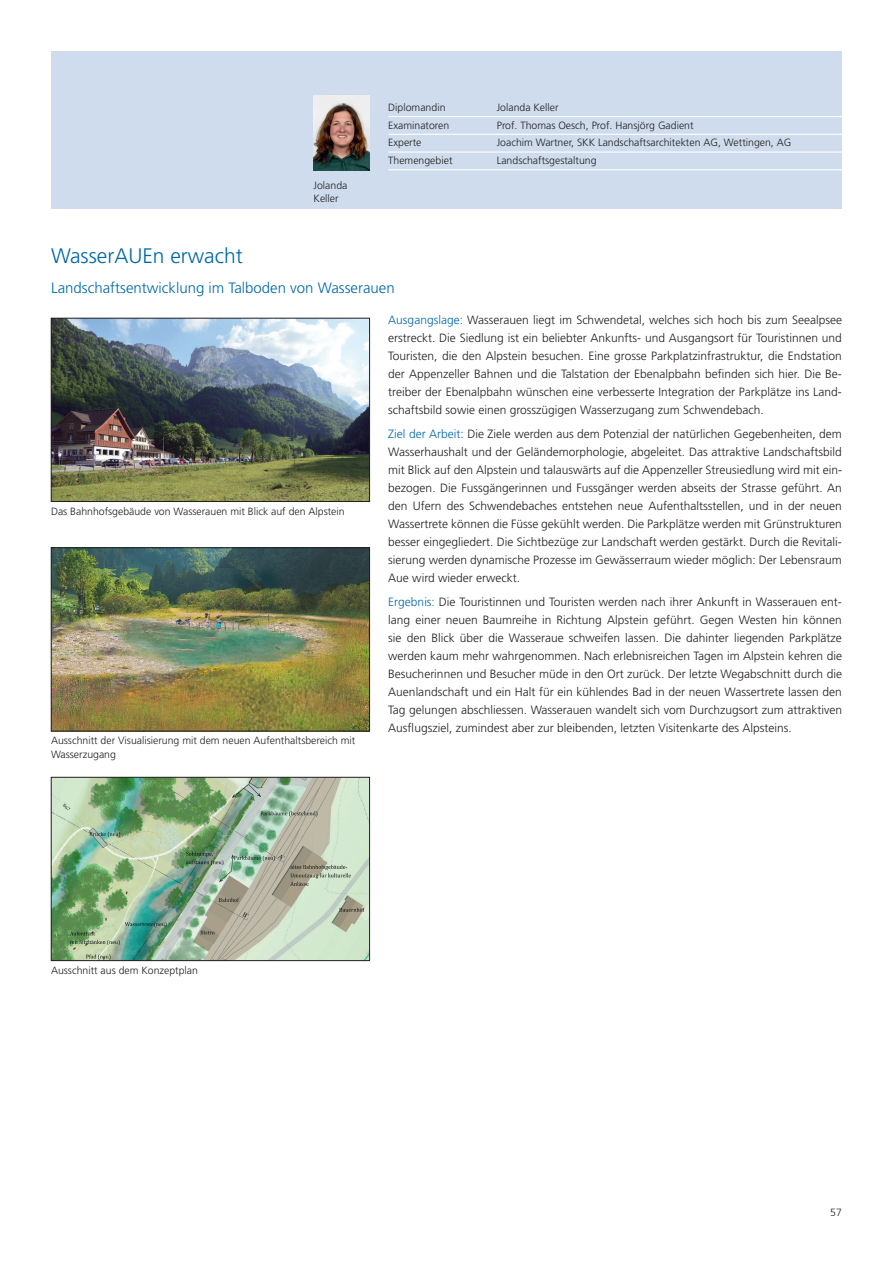
<style>
.page{position:relative;width:893px;height:1263px;background:#fff}
.page>*{position:absolute;margin:0;border:0;box-sizing:border-box;transform-origin:0 0}
.t1{font:300 21px "Frutiger LT Pro";color:#0068a5}
.t2{font:300 15px "Frutiger LT Pro";color:#0068a5}
.t3{font:300 12px/18px "Frutiger LT Pro";color:#231f20;text-align:justify}
.t4{font:300 10.5px/13.5px "Frutiger LT Pro";color:#231f20}
.s1{color:#0068a5}
</style>
<div class="page">
<div style="left:51px;top:51px;width:791px;height:157px;background:#cedced"></div>
<img style="left:53px;top:320px;width:315px;height:180px">
<div style="left:51px;top:318px;width:319px;height:184px;border:1px solid #231f20"></div>
<img style="left:53px;top:549px;width:315px;height:180px">
<div style="left:51px;top:547px;width:319px;height:184px;border:1px solid #231f20"></div>
<img style="left:53px;top:779px;width:315px;height:180px">
<div style="left:51px;top:777px;width:319px;height:184px;border:1px solid #231f20"></div>
<hr style="left:388px;top:116px;width:454px;height:1px;background:#fff">
<hr style="left:388px;top:134px;width:454px;height:1px;background:#fff">
<hr style="left:388px;top:151px;width:454px;height:2px;background:#fff">
<hr style="left:388px;top:169px;width:454px;height:1px;background:#fff">
<img style="left:314px;top:95px;width:56px;height:75px">
<p class="t4" style="left:314px;top:178px;width:35px">Jolanda<br>Keller</p>
<p class="t4" style="left:388px;top:101px;width:59px">Diplomandin</p>
<p class="t4" style="left:497px;top:101px;width:63px">Jolanda Keller</p>
<p class="t4" style="left:388px;top:118px;width:63px">Examinatoren</p>
<p class="t4" style="left:497px;top:118px;width:198px">Prof. Thomas Oesch, Prof. Hansjörg Gadient</p>
<p class="t4" style="left:388px;top:136px;width:35px">Experte</p>
<p class="t4" style="left:497px;top:136px;width:296px">Joachim Wartner, SKK Landschaftsarchitekten AG, Wettingen, AG</p>
<p class="t4" style="left:388px;top:154px;width:66px">Themengebiet</p>
<p class="t4" style="left:497px;top:154px;width:101px">Landschaftsgestaltung</p>
<h1 class="t1" style="left:51px;top:243px;width:193px">WasserAUEn erwacht</h1>
<p class="t2" style="left:51px;top:279px;width:345px">Landschaftsentwicklung im Talboden von Wasserauen</p>
<p class="t4" style="left:51px;top:504px;width:295px">Das Bahnhofsgebäude von Wasserauen mit Blick auf den Alpstein</p>
<p class="t4" style="left:51px;top:734px;width:306px">Ausschnitt der Visualisierung mit dem neuen Aufenthaltsbereich mit<br>Wasserzugang</p>
<p class="t3" style="left:388px;top:311px;width:455px"><span class="s1">Ausgangslage:</span> Wasserauen liegt im Schwendetal, welches sich hoch bis zum Seealpsee erstreckt. Die Siedlung ist ein beliebter Ankunfts- und Ausgangsort für Touristinnen und Touristen, die den Alpstein besuchen. Eine grosse Parkplatzinfrastruktur, die Endstation der Appenzeller Bahnen und die Talstation der Ebenalpbahn befinden sich hier. Die Be&shy;treiber der Ebenalpbahn wünschen eine verbesserte Integration der Parkplätze ins Land&shy;schaftsbild sowie einen grosszügigen Wasserzugang zum Schwendebach.</p>
<p class="t3" style="left:388px;top:425px;width:455px"><span class="s1">Ziel der Arbeit:</span> Die Ziele werden aus dem Potenzial der natürlichen Gegebenheiten, dem Wasserhaushalt und der Geländemorphologie, abgeleitet. Das attraktive Landschaftsbild mit Blick auf den Alpstein und talauswärts auf die Appenzeller Streusiedlung wird mit ein&shy;bezogen. Die Fussgängerinnen und Fussgänger werden abseits der Strasse geführt. An den Ufern des Schwendebaches entstehen neue Aufenthaltsstellen, und in der neuen Wassertrete können die Füsse gekühlt werden. Die Parkplätze werden mit Grünstrukturen besser eingegliedert. Die Sichtbezüge zur Landschaft werden gestärkt. Durch die Revitali&shy;sierung werden dynamische Prozesse im Gewässerraum wieder möglich: Der Lebensraum Aue wird wieder erweckt.</p>
<p class="t3" style="left:388px;top:593px;width:455px"><span class="s1">Ergebnis:</span> Die Touristinnen und Touristen werden nach ihrer Ankunft in Wasserauen ent&shy;lang einer neuen Baumreihe in Richtung Alpstein geführt. Gegen Westen hin können sie den Blick über die Wasseraue schweifen lassen. Die dahinter liegenden Parkplätze werden kaum mehr wahrgenommen. Nach erlebnisreichen Tagen im Alpstein kehren die Besucherinnen und Besucher müde in den Ort zurück. Der letzte Wegabschnitt durch die Auenlandschaft und ein Halt für ein kühlendes Bad in der neuen Wassertrete lassen den Tag gelungen abschliessen. Wasserauen wandelt sich vom Durchzugsort zum attraktiven Ausflugsziel, zumindest aber zur bleibenden, letzten Visitenkarte des Alpsteins.</p>
<p class="t4" style="left:51px;top:963px;width:149px">Ausschnitt aus dem Konzeptplan</p>
<p class="t4" style="left:830px;top:1206px;width:13px">57</p>
</div>
